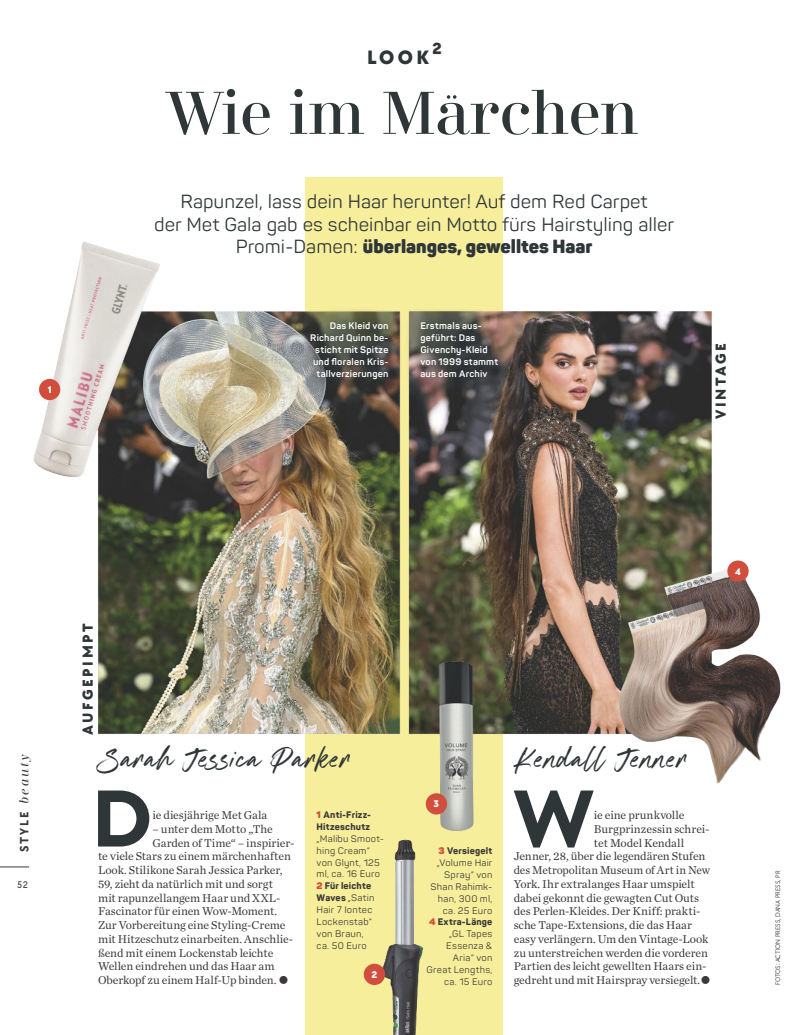
<style>
.page{position:relative;width:798px;height:1035px;background:#fff}
.page>*{position:absolute;margin:0;border:0;box-sizing:border-box;transform-origin:0 0}
.t1{font:700 83.5px "TT Chocolates";color:#2f3638}
.t2{font:60px "Didonesque";letter-spacing:-.01em;color:#2f3638}
.t3{font:37.5px "South Coast";letter-spacing:.03em;color:#2f3638}
.t4{font:800 20px "TT Chocolates";color:#2f3638}
.t5{font:18.75px/22.5px "Panton";color:#2f3638;text-align:center}
.t6{font:800 16.62px "TT Chocolates";color:#2f3638}
.t7{font:800 15px "TT Chocolates";letter-spacing:.17em;color:#2f3638}
.t8{font:italic 12.5px "Didonesque";letter-spacing:.16em;color:#3c3938}
.t9{font:11.88px "Chronicle Text G1";letter-spacing:-.005em;color:#3c3938}
.t10{font:800 10px "TT Chocolates";color:#fefefe}
.t11{font:500 10px "TT Chocolates";color:#3c3938;scale:.95 1}
.t12{font:9.38px/11.9px "Panton";letter-spacing:.02em;color:#3c3938}
.t13{font:700 9.38px/11.9px "Panton";letter-spacing:.02em;color:#fefefe}
.t14{font:800 9.38px/11.9px "Panton";letter-spacing:.025em;color:#3c3938}
.t15{font:6.88px "TT Chocolates";color:#3c3938}
.s1{font-weight:900}
.s2{font-family:"TT Chocolates";font-weight:700;font-style:normal}
.s3{font-weight:900;color:#d14e3c}
.s4{font-weight:800}
</style>
<div class="page">
<div style="left:306px;top:177px;width:197px;height:858px;background:#f6ee9b"></div>
<img style="left:16px;top:239px;width:407px;height:796px">
<img style="left:409px;top:311px;width:301px;height:520px">
<div style="left:404px;top:306px;width:110px;height:87px;background:#2f3638;opacity:.75"></div>
<div style="left:295px;top:306px;width:109px;height:89px;background:#2f3638;opacity:.75"></div>
<img style="left:588px;top:562px;width:193px;height:243px">
<div style="left:39px;top:379px;width:21px;height:21px;background:#d14e3c;border-radius:50%"></div>
<div style="left:363px;top:963px;width:22px;height:22px;background:#d14e3c;border-radius:50%"></div>
<div style="left:425px;top:793px;width:22px;height:21px;background:#d14e3c;border-radius:50%"></div>
<div style="left:727px;top:560px;width:21px;height:22px;background:#d14e3c;border-radius:50%"></div>
<svg style="left:0;top:866px;width:29px;height:1px"></svg>
<h3 class="t6" style="left:432px;top:37px;width:11px">2</h3>
<h2 class="t2" style="left:164px;top:81px;width:476px">Wie im Märchen</h2>
<h3 class="t4" style="left:367px;top:43px;width:63px">LOOK</h3>
<p class="t10" style="left:48px;top:382px;width:5px">1</p>
<p class="t7" style="left:77px;top:735px;width:113px;rotate:-90deg">AUFGEPIMPT</p>
<h3 class="t5" style="left:154px;top:190px;width:521px">Rapunzel, lass dein Haar herunter! Auf dem Red Carpet<br>der Met Gala gab es scheinbar ein Motto fürs Hairstyling aller<br>Promi-Damen: <span class="s1">überlanges, gewelltes Haar</span></h3>
<p class="t13" style="left:310px;top:320px;width:80px;text-align:right">Das Kleid von<br>Richard Quinn be&shy;sticht mit Spitze und floralen Kris&shy;tallverzierungen</p>
<p class="t13" style="left:420px;top:320px;width:79px">Erstmals aus&shy;geführt: Das<br>Givenchy-Kleid von 1999 stammt aus dem Archiv</p>
<p class="t7" style="left:710px;top:419px;width:77px;rotate:-90deg">VINTAGE</p>
<p class="t10" style="left:734px;top:564px;width:7px">4</p>
<h3 class="t3" style="left:98px;top:738px;width:255px">Sarah Jessica Parker</h3>
<h1 class="t1" style="left:92px;top:760px;width:62px">D</h1>
<h3 class="t3" style="left:513px;top:738px;width:176px">Kendall Jenner</h3>
<p class="t8" style="left:17px;top:852px;width:101px;rotate:-90deg"><span class="s2">STYLE</span> beauty</p>
<p class="t11" style="left:17px;top:878px;width:13px">52</p>
<p class="t15" style="left:773px;top:985px;width:116px;rotate:-90deg">FOTOS: ACTION PRESS, DANA PRESS, PR</p>
<h1 class="t1" style="left:512px;top:760px;width:83px">W</h1>
<p class="t10" style="left:433px;top:796px;width:7px">3</p>
<p class="t9" style="left:152px;top:806px;width:116px">ie diesjährige Met Gala</p>
<p class="t9" style="left:152px;top:820px;width:122px">– unter dem Motto „The</p>
<p class="t9" style="left:152px;top:833px;width:143px">Garden of Time“ – inspirier-</p>
<p class="t9" style="left:98px;top:847px;width:194px">te viele Stars zu einem märchenhaften</p>
<p class="t9" style="left:98px;top:861px;width:186px">Look. Stilikone Sarah Jessica Parker,</p>
<p class="t9" style="left:98px;top:875px;width:176px">59, zieht da natürlich mit und sorgt</p>
<p class="t9" style="left:98px;top:888px;width:184px">mit rapunzellangem Haar und XXL-</p>
<p class="t9" style="left:98px;top:902px;width:180px">Fascinator für einen Wow-Moment.</p>
<p class="t9" style="left:98px;top:916px;width:189px">Zur Vorbereitung eine Styling-Creme</p>
<p class="t9" style="left:98px;top:930px;width:197px">mit Hitzeschutz einarbeiten. Anschlie-</p>
<p class="t9" style="left:98px;top:943px;width:177px">ßend mit einem Lockenstab leichte</p>
<p class="t9" style="left:98px;top:957px;width:178px">Wellen eindrehen und das Haar am</p>
<p class="t9" style="left:98px;top:971px;width:192px">Oberkopf zu einem Half-Up binden. ●</p>
<p class="t9" style="left:593px;top:806px;width:92px">ie eine prunkvolle</p>
<p class="t9" style="left:593px;top:820px;width:117px">Burgprinzessin schrei-</p>
<p class="t9" style="left:593px;top:833px;width:92px">tet Model Kendall</p>
<p class="t9" style="left:513px;top:847px;width:193px">Jenner, 28, über die legendären Stufen</p>
<p class="t9" style="left:513px;top:861px;width:198px">des Metropolitan Museum of Art in New</p>
<p class="t9" style="left:513px;top:875px;width:182px">York. Ihr extralanges Haar umspielt</p>
<p class="t9" style="left:513px;top:888px;width:187px">dabei gekonnt die gewagten Cut Outs</p>
<p class="t9" style="left:513px;top:902px;width:188px">des Perlen-Kleides. Der Kniff: prakti-</p>
<p class="t9" style="left:513px;top:916px;width:180px">sche Tape-Extensions, die das Haar</p>
<p class="t9" style="left:513px;top:930px;width:196px">easy verlängern. Um den Vintage-Look</p>
<p class="t9" style="left:513px;top:943px;width:196px">zu unterstreichen werden die vorderen</p>
<p class="t9" style="left:513px;top:957px;width:194px">Partien des leicht gewellten Haars ein-</p>
<p class="t9" style="left:513px;top:971px;width:199px">gedreht und mit Hairspray versiegelt.●</p>
<p class="t14" style="left:316px;top:808px;width:56px"><span class="s3">1</span> Anti-Frizz-<br>Hitzeschutz</p>
<p class="t12" style="left:316px;top:832px;width:69px">„Malibu Smoot&shy;hing Cream“ von Glynt, 125 ml, ca. 16 Euro<br><span class="s3">2</span> <span class="s4">Für leichte<br>Waves</span> „Satin<br>Hair 7 Iontec<br>Lockenstab“ von Braun,<br>ca. 50 Euro</p>
<p class="t12" style="left:426px;top:845px;width:67px;text-align:right"><span class="s3">3</span> <span class="s4">Versiegelt </span>„Volume Hair<br>Spray“ von<br>Shan Rahimk&shy;han, 300 ml, ca. 25 Euro<br><span class="s3">4</span> <span class="s4">Extra-Länge </span>„GL Tapes<br>Essenza &amp;<br>Aria“ von<br>Great Lengths, ca. 15 Euro</p>
<p class="t10" style="left:371px;top:967px;width:7px">2</p>
</div>
